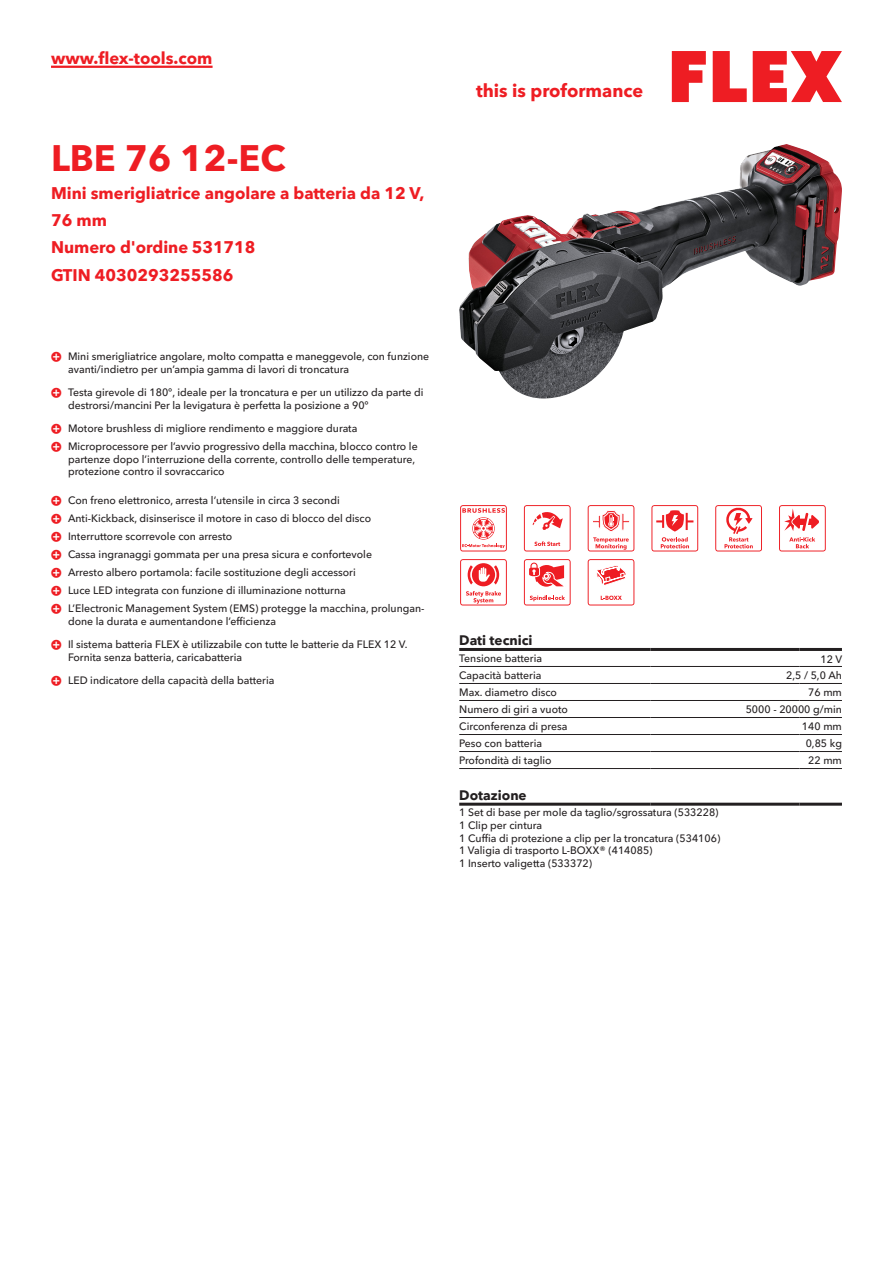
<style>
.page{position:relative;width:893px;height:1263px;background:#fff}
.page>*{position:absolute;margin:0;border:0;box-sizing:border-box;transform-origin:0 0}
.CB_AF_Product-name{font:700 36px "Avenir Next W1 G";color:#ee1d23}
.t1{font:700 18px "Avenir Next W1 G";color:#ee1d23}
.CB_AF_Product-short{font:700 16.5px/27px "Avenir Next W1 G";color:#ee1d23}
.CB_AF_Order-number{font:700 16.5px "Avenir Next W1 G";color:#ee1d23}
.CB_AF_Table-headline{font:700 13.5px "Avenir Next W1 G";color:#231f20}
.CB_AF_Table-specific{font:500 10.5px/12.6px "Avenir Next W1 G";color:#231f20}
</style>
<div class="page">
<svg style="left:672px;top:51px;width:34px;height:51px"></svg>
<svg style="left:713px;top:51px;width:34px;height:51px"></svg>
<svg style="left:753px;top:51px;width:89px;height:51px"></svg>
<hr style="left:51px;top:66px;width:162px;height:2px;background:#ee1d23">
<img style="left:459px;top:144px;width:383px;height:254px">
<hr style="left:459px;top:666px;width:192px;height:1px;background:#231f20">
<hr style="left:651px;top:666px;width:148px;height:1px;background:#231f20">
<hr style="left:799px;top:666px;width:43px;height:1px;background:#231f20">
<hr style="left:459px;top:683px;width:192px;height:1px;background:#231f20">
<hr style="left:651px;top:683px;width:148px;height:1px;background:#231f20">
<hr style="left:799px;top:683px;width:43px;height:1px;background:#231f20">
<hr style="left:459px;top:700px;width:192px;height:1px;background:#231f20">
<hr style="left:651px;top:700px;width:148px;height:1px;background:#231f20">
<hr style="left:799px;top:700px;width:43px;height:1px;background:#231f20">
<hr style="left:459px;top:717px;width:192px;height:1px;background:#231f20">
<hr style="left:651px;top:717px;width:148px;height:1px;background:#231f20">
<hr style="left:799px;top:717px;width:43px;height:1px;background:#231f20">
<hr style="left:459px;top:734px;width:192px;height:1px;background:#231f20">
<hr style="left:651px;top:734px;width:148px;height:1px;background:#231f20">
<hr style="left:799px;top:734px;width:43px;height:1px;background:#231f20">
<hr style="left:459px;top:751px;width:192px;height:1px;background:#231f20">
<hr style="left:651px;top:751px;width:148px;height:1px;background:#231f20">
<hr style="left:799px;top:751px;width:43px;height:1px;background:#231f20">
<hr style="left:459px;top:768px;width:192px;height:1px;background:#231f20">
<hr style="left:651px;top:768px;width:148px;height:1px;background:#231f20">
<hr style="left:799px;top:768px;width:43px;height:1px;background:#231f20">
<hr style="left:459px;top:648px;width:192px;height:3px;background:#231f20">
<hr style="left:651px;top:648px;width:148px;height:3px;background:#231f20">
<hr style="left:799px;top:648px;width:43px;height:3px;background:#231f20">
<hr style="left:459px;top:803px;width:192px;height:3px;background:#231f20">
<hr style="left:651px;top:803px;width:148px;height:3px;background:#231f20">
<hr style="left:799px;top:803px;width:43px;height:3px;background:#231f20">
<svg style="left:460px;top:505px;width:47px;height:46px"></svg>
<svg style="left:524px;top:505px;width:47px;height:46px"></svg>
<svg style="left:588px;top:505px;width:46px;height:46px"></svg>
<svg style="left:651px;top:505px;width:47px;height:46px"></svg>
<svg style="left:715px;top:505px;width:47px;height:46px"></svg>
<svg style="left:779px;top:505px;width:47px;height:46px"></svg>
<svg style="left:460px;top:559px;width:47px;height:46px"></svg>
<svg style="left:524px;top:559px;width:47px;height:46px"></svg>
<svg style="left:588px;top:559px;width:46px;height:46px"></svg>
<h3 class="CB_AF_Product-short" style="left:51px;top:43px;width:163px">www.flex-tools.com</h3>
<p class="CB_AF_Product-name" style="left:51px;top:130px;width:236px">LBE 76 12-EC</p>
<p class="CB_AF_Product-short" style="left:51px;top:178px;width:375px">Mini smerigliatrice angolare a batteria da 12 V,<br>76 mm</p>
<p class="CB_AF_Order-number" style="left:51px;top:234px;width:206px">Numero d'ordine 531718</p>
<p class="CB_AF_Order-number" style="left:51px;top:262px;width:184px">GTIN 4030293255586</p>
<p class="CB_AF_Table-specific" style="left:68px;top:349px;width:363px">Mini smerigliatrice angolare, molto compatta e maneggevole, con funzione avanti/indietro per un’ampia gamma di lavori di troncatura</p>
<p class="CB_AF_Table-specific" style="left:68px;top:385px;width:357px">Testa girevole di 180°, ideale per la troncatura e per un utilizzo da parte di destrorsi/mancini Per la levigatura è perfetta la posizione a 90°</p>
<p class="CB_AF_Table-specific" style="left:68px;top:421px;width:291px">Motore brushless di migliore rendimento e maggiore durata</p>
<p class="CB_AF_Table-specific" style="left:68px;top:439px;width:351px">Microprocessore per l’avvio progressivo della macchina, blocco contro le partenze dopo l’interruzione della corrente, controllo delle temperature, protezione contro il sovraccarico</p>
<p class="CB_AF_Table-specific" style="left:68px;top:493px;width:273px">Con freno elettronico, arresta l’utensile in circa 3 secondi</p>
<p class="CB_AF_Table-specific" style="left:68px;top:511px;width:305px">Anti-Kickback, disinserisce il motore in caso di blocco del disco</p>
<p class="CB_AF_Table-specific" style="left:68px;top:529px;width:166px">Interruttore scorrevole con arresto</p>
<p class="CB_AF_Table-specific" style="left:68px;top:547px;width:305px">Cassa ingranaggi gommata per una presa sicura e confortevole</p>
<p class="CB_AF_Table-specific" style="left:68px;top:565px;width:289px">Arresto albero portamola: facile sostituzione degli accessori</p>
<p class="CB_AF_Table-specific" style="left:68px;top:583px;width:279px">Luce LED integrata con funzione di illuminazione notturna</p>
<p class="CB_AF_Table-specific" style="left:68px;top:601px;width:358px">L’Electronic Management System (EMS) protegge la macchina, prolungan&shy;done la durata e aumentandone l’efficienza</p>
<p class="CB_AF_Table-specific" style="left:68px;top:637px;width:341px">Il sistema batteria FLEX è utilizzabile con tutte le batterie da FLEX 12 V.<br>Fornita senza batteria, caricabatteria</p>
<p class="CB_AF_Table-specific" style="left:68px;top:673px;width:208px">LED indicatore della capacità della batteria</p>
<h2 class="t1" style="left:476px;top:77px;width:169px">this is proformance</h2>
<p class="CB_AF_Table-headline" style="left:459px;top:630px;width:75px">Dati tecnici</p>
<p class="CB_AF_Table-specific" style="left:459px;top:651px;width:84px">Tensione batteria</p>
<p class="CB_AF_Table-specific" style="left:820px;top:652px;width:23px">12 V</p>
<p class="CB_AF_Table-specific" style="left:459px;top:668px;width:84px">Capacità batteria</p>
<p class="CB_AF_Table-specific" style="left:786px;top:668px;width:57px">2,5 / 5,0 Ah</p>
<p class="CB_AF_Table-specific" style="left:459px;top:685px;width:99px">Max. diametro disco</p>
<p class="CB_AF_Table-specific" style="left:808px;top:685px;width:35px">76 mm</p>
<p class="CB_AF_Table-specific" style="left:459px;top:702px;width:110px">Numero di giri a vuoto</p>
<p class="CB_AF_Table-specific" style="left:746px;top:702px;width:98px">5000 - 20000 g/min</p>
<p class="CB_AF_Table-specific" style="left:459px;top:719px;width:110px">Circonferenza di presa</p>
<p class="CB_AF_Table-specific" style="left:802px;top:719px;width:41px">140 mm</p>
<p class="CB_AF_Table-specific" style="left:459px;top:736px;width:84px">Peso con batteria</p>
<p class="CB_AF_Table-specific" style="left:806px;top:736px;width:38px">0,85 kg</p>
<p class="CB_AF_Table-specific" style="left:459px;top:753px;width:94px">Profondità di taglio</p>
<p class="CB_AF_Table-specific" style="left:808px;top:753px;width:35px">22 mm</p>
<p class="CB_AF_Table-headline" style="left:459px;top:784px;width:69px">Dotazione</p>
<p class="CB_AF_Table-specific" style="left:459px;top:805px;width:263px">1 Set di base per mole da taglio/sgrossatura (533228)<br>1 Clip per cintura<br>1 Cuffia di protezione a clip per la troncatura (534106)<br>1 Valigia di trasporto L-BOXX® (414085)<br>1 Inserto valigetta (533372)</p>
</div>
